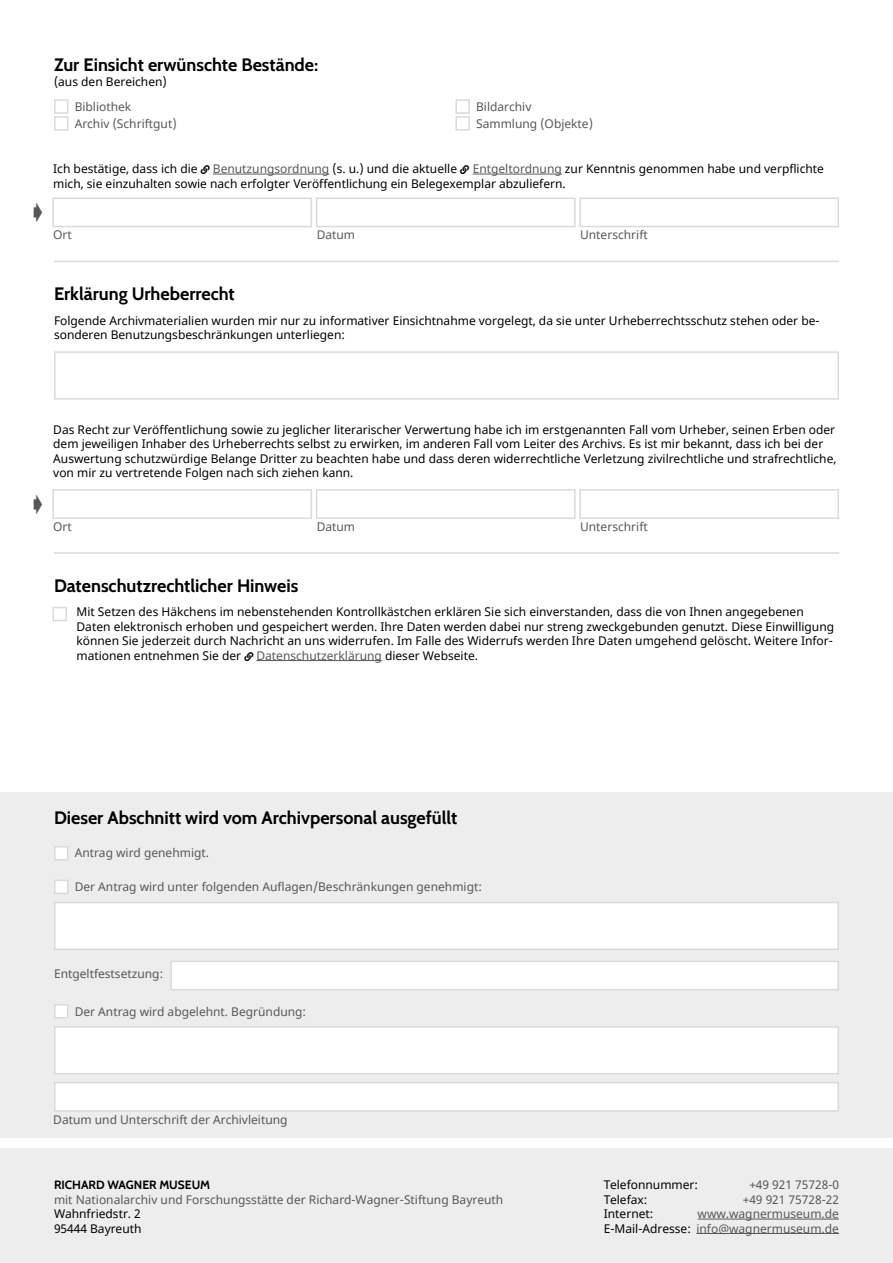
<style>
.page{position:relative;width:893px;height:1263px;background:#fff}
.page>*{position:absolute;margin:0;border:0;box-sizing:border-box;transform-origin:0 0}
.t1{font:22.5px "Arial Unicode MS";color:#575756}
.t2{font:700 18px "Cabin";color:#000}
.t3{font:12px/14.4px "Noto Sans";color:#000}
.t4{font:12px/14.4px "Noto Sans";color:#575756}
.t5{font:700 12px "Cabin";color:#000}
.s1{color:#575756}
.s2{color:#000}
</style>
<div class="page">
<div style="left:0;top:1148px;width:893px;height:115px;background:#ededed"></div>
<hr style="left:698px;top:1219px;width:141px;height:1px;background:#575756">
<hr style="left:696px;top:1233px;width:143px;height:1px;background:#575756">
<div style="left:52px;top:198px;width:260px;height:29px;background:#fff;border:2px solid #dadada"></div>
<div style="left:52px;top:489px;width:260px;height:30px;background:#fff;border:2px solid #dadada"></div>
<div style="left:316px;top:198px;width:260px;height:29px;background:#fff;border:2px solid #dadada"></div>
<div style="left:316px;top:489px;width:260px;height:30px;background:#fff;border:2px solid #dadada"></div>
<div style="left:579px;top:198px;width:260px;height:29px;background:#fff;border:2px solid #dadada"></div>
<div style="left:579px;top:489px;width:260px;height:30px;background:#fff;border:2px solid #dadada"></div>
<hr style="left:213px;top:174px;width:116px;height:1px;background:#575756">
<hr style="left:473px;top:174px;width:89px;height:1px;background:#575756">
<hr style="left:54px;top:261px;width:785px;height:1px;background:#dadada">
<hr style="left:54px;top:552px;width:785px;height:2px;background:#dadada">
<hr style="left:256px;top:660px;width:126px;height:1px;background:#575756">
<div style="left:54px;top:351px;width:785px;height:49px;background:#fff;border:2px solid #dadada"></div>
<div style="left:0;top:793px;width:893px;height:345px;background:#ededed"></div>
<div style="left:54px;top:880px;width:14px;height:14px;background:#fff;border:2px solid #dadada"></div>
<div style="left:54px;top:846px;width:14px;height:14px;background:#fff;border:2px solid #dadada"></div>
<div style="left:54px;top:1004px;width:14px;height:14px;background:#fff;border:2px solid #dadada"></div>
<div style="left:170px;top:961px;width:669px;height:29px;background:#fff;border:2px solid #dadada"></div>
<div style="left:54px;top:1082px;width:785px;height:29px;background:#fff;border:2px solid #dadada"></div>
<div style="left:54px;top:902px;width:785px;height:48px;background:#fff;border:2px solid #dadada"></div>
<div style="left:54px;top:1026px;width:785px;height:48px;background:#fff;border:2px solid #dadada"></div>
<div style="left:52px;top:607px;width:15px;height:14px;background:#fff;border:2px solid #dadada"></div>
<div style="left:54px;top:99px;width:14px;height:15px;background:#fff;border:2px solid #dadada"></div>
<div style="left:54px;top:116px;width:14px;height:15px;background:#fff;border:2px solid #dadada"></div>
<div style="left:455px;top:99px;width:15px;height:15px;background:#fff;border:2px solid #dadada"></div>
<div style="left:455px;top:116px;width:15px;height:15px;background:#fff;border:2px solid #dadada"></div>
<h2 class="t2" style="left:54px;top:54px;width:266px">Zur Einsicht erwünschte Bestände:</h2>
<p class="t3" style="left:54px;top:75px;width:114px">(aus den Bereichen)</p>
<p class="t4" style="left:75px;top:98px;width:103px;line-height:16.8px">Bibliothek<br>Archiv (Schriftgut)</p>
<p class="t4" style="left:476px;top:98px;width:118px;line-height:16.8px">Bildarchiv<br>Sammlung (Objekte)</p>
<h1 class="t1" style="left:33px;top:196px;width:12px">➧</h1>
<p class="t3" style="left:53px;top:162px;width:146px">Ich bestätige, dass ich die</p>
<p class="t3" style="left:213px;top:162px;width:246px"><span class="s1">Benutzungsordnung</span> (s. u.) und die aktuelle</p>
<p class="t3" style="left:53px;top:162px;width:772px;text-indent:419px"><span class="s1">Entgeltordnung</span> zur Kenntnis genommen habe und verpflichte mich, sie einzuhalten sowie nach erfolgter Veröffentlichung ein Belegexemplar abzuliefern.</p>
<p class="t4" style="left:53px;top:228px;width:20px">Ort</p>
<p class="t4" style="left:317px;top:228px;width:40px">Datum</p>
<p class="t4" style="left:580px;top:228px;width:69px">Unterschrift</p>
<h2 class="t2" style="left:54px;top:283px;width:182px">Erklärung Urheberrecht</h2>
<p class="t3" style="left:54px;top:314px;width:767px">Folgende Archivmaterialien wurden mir nur zu informativer Einsichtnahme vorgelegt, da sie unter Urheberrechtsschutz stehen oder be&shy;sonderen Benutzungsbeschränkungen unterliegen:</p>
<h1 class="t1" style="left:33px;top:488px;width:12px">➧</h1>
<p class="t3" style="left:53px;top:423px;width:785px">Das Recht zur Veröffentlichung sowie zu jeglicher literarischer Verwertung habe ich im erstgenannten Fall vom Urheber, seinen Erben oder dem jeweiligen Inhaber des Urheberrechts selbst zu erwirken, im anderen Fall vom Leiter des Archivs. Es ist mir bekannt, dass ich bei der Auswertung schutzwürdige Belange Dritter zu beachten habe und dass deren widerrechtliche Verletzung zivilrechtliche und strafrechtliche, von mir zu vertretende Folgen nach sich ziehen kann.</p>
<p class="t4" style="left:53px;top:520px;width:20px">Ort</p>
<p class="t4" style="left:317px;top:520px;width:40px">Datum</p>
<p class="t4" style="left:580px;top:520px;width:69px">Unterschrift</p>
<h2 class="t2" style="left:54px;top:574px;width:246px">Datenschutzrechtlicher Hinweis</h2>
<p class="t3" style="left:77px;top:605px;width:759px">Mit Setzen des Häkchens im nebenstehenden Kontrollkästchen erklären Sie sich einverstanden, dass die von Ihnen angegebenen Daten elektronisch erhoben und gespeichert werden. Ihre Daten werden dabei nur streng zweckgebunden genutzt. Diese Einwilligung können Sie jederzeit durch Nachricht an uns widerrufen. Im Falle des Widerrufs werden Ihre Daten umgehend gelöscht. Weitere Infor&shy;mationen entnehmen Sie der</p>
<p class="t4" style="left:256px;top:648px;width:223px">Datenschutzerklärung <span class="s2">dieser Webseite.</span></p>
<h2 class="t2" style="left:54px;top:807px;width:405px">Dieser Abschnitt wird vom Archivpersonal ausgefüllt</h2>
<p class="t4" style="left:75px;top:846px;width:136px">Antrag wird genehmigt.</p>
<p class="t4" style="left:75px;top:880px;width:409px">Der Antrag wird unter folgenden Auflagen/Beschränkungen genehmigt:</p>
<p class="t4" style="left:54px;top:966px;width:111px">Entgeltfestsetzung:</p>
<p class="t4" style="left:75px;top:1004px;width:233px">Der Antrag wird abgelehnt. Begründung:</p>
<p class="t4" style="left:53px;top:1113px;width:236px">Datum und Unterschrift der Archivleitung</p>
<p class="t5" style="left:54px;top:1178px;width:158px">RICHARD WAGNER MUSEUM</p>
<p class="t4" style="left:54px;top:1192px;width:451px">mit Nationalarchiv und Forschungsstätte der Richard-Wagner-Stiftung Bayreuth</p>
<p class="t3" style="left:54px;top:1207px;width:89px">Wahnfriedstr. 2<br>95444 Bayreuth</p>
<p class="t3" style="left:604px;top:1178px;width:96px">Telefonnummer:<br>Telefax:<br>Internet:<br>E-Mail-Adresse:</p>
<p class="t4" style="left:696px;top:1178px;width:144px;text-align:right">+49 921 75728-0<br>+49 921 75728-22 www.wagnermuseum.de info@wagnermuseum.de</p>
</div>
